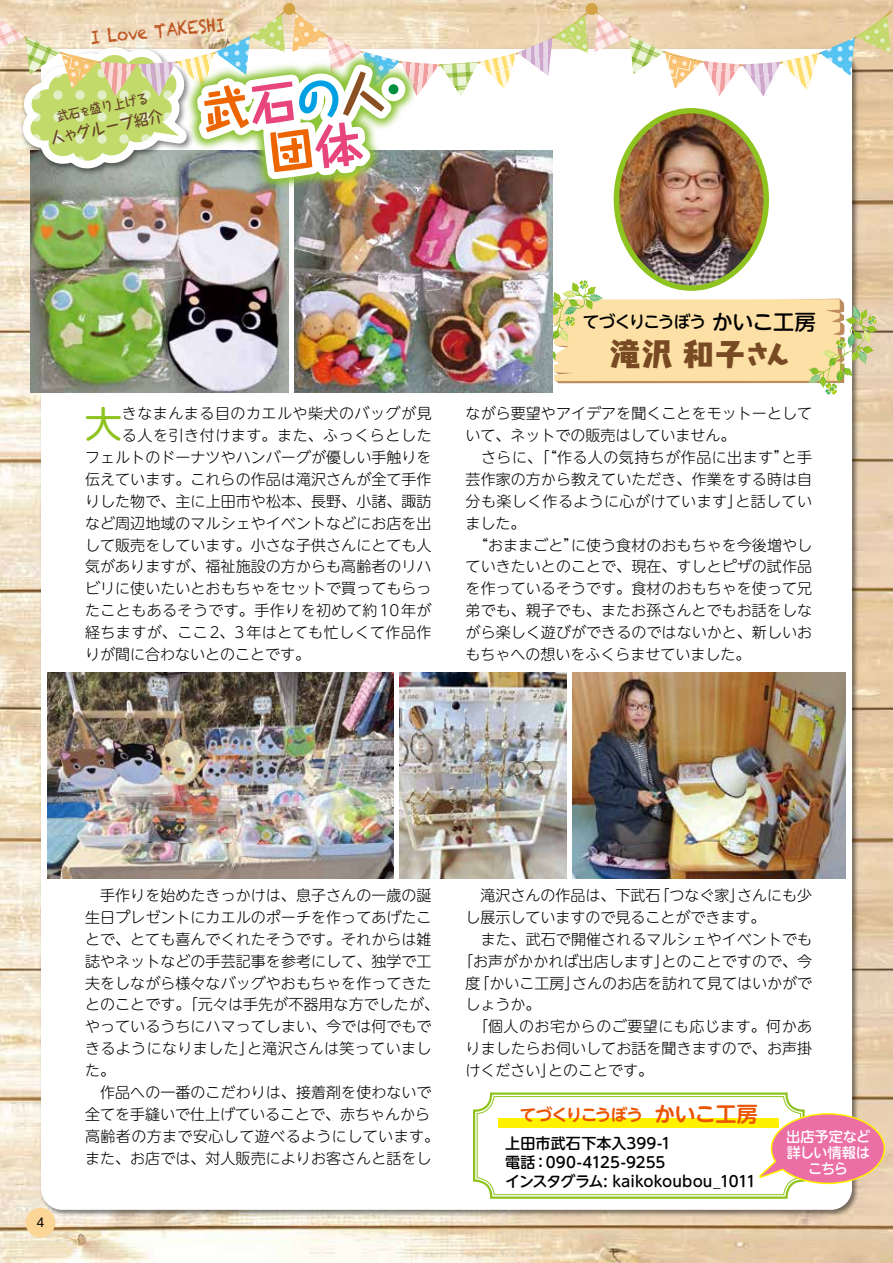
<style>
.page{position:relative;width:893px;height:1263px;background:#fff}
.page>*{position:absolute;margin:0;border:0;box-sizing:border-box;transform-origin:0 0}
.t1{font:700 47.55px/48.9px "Taka Hand Std";color:#ec6500;text-align:center}
.t2{font:36.9px "UD Shin M Go Pro";color:#8fc31f}
.t3{font:31.95px "Kurokane Std EB";color:#784a23}
.t4{font:18.45px "Chalkduster";color:#bd541e;scale:.83 1}
.t5{font:500 16.65px "UD Shin M Go Pro";letter-spacing:-.05em;color:#000}
.t6{font:700 16.5px "UD Shin M Go Pro De";letter-spacing:-.045em;color:#ea5504}
.t7{font:700 15.75px "Taka Hand Std De";color:#654328;scale:.93 1}
.t8{font:300 15px/21.9px "UD Shin M Go Pro";letter-spacing:.005em;color:#000}
.t9{font:300 15px "UD Shin M Go Pro";letter-spacing:.03em;color:#000}
.t10{font:500 15px/18.6px "UD Shin M Go Pro";letter-spacing:.005em;color:#000}
.t11{font:300 15px "UD Shin M Go Pro";letter-spacing:.035em;color:#000}
.t12{font:300 15px "UD Shin M Go Pro";letter-spacing:.04em;color:#000}
.t13{font:500 14.25px/16.2px "UD Shin M Go Pro";letter-spacing:-.02em;color:#fff;text-align:center}
.t14{font:700 12.9px "Taka Hand Std De";color:#654328;scale:.93 1}
.t15{font:12px "UD Shin Go Pro";color:#000}
.s1{font-size:10.05px}
.s2{font-size:12.9px}
.s3{color:#e8447d}
.s4{color:#00a0e2}
.s5{color:#8a5023}
.s6{color:#008f3d}
.s7{font-size:21.15px}
.s8{font-size:26.25px}
.s9{font-size:21px}
</style>
<div class="page">
<img style="left:0;top:0;width:893px;height:1263px">
<div style="left:41px;top:49px;width:811px;height:1161px;background:#fff;border-radius:21px"></div>
<svg style="left:524px;top:280px;width:353px;height:115px"></svg>
<img style="left:30px;top:194px;width:259px;height:198px">
<img style="left:294px;top:194px;width:258px;height:198px">
<img style="left:47px;top:672px;width:347px;height:206px">
<img style="left:399px;top:672px;width:168px;height:206px">
<img style="left:572px;top:672px;width:274px;height:206px">
<div style="left:586px;top:3px;width:12px;height:12px;background:#d3a243;border-radius:50%"></div>
<img style="left:120px;top:0;width:374px;height:10px">
<img style="left:0;top:10px;width:892px;height:184px">
<img style="left:616px;top:111px;width:150px;height:177px">
<div style="left:614px;top:108px;width:155px;height:183px;border:5px solid #8fc31f;border-radius:50%"></div>
<svg style="left:473px;top:1091px;width:413px;height:109px"></svg>
<div style="left:26px;top:1208px;width:29px;height:29px;background:#fcd697;border-radius:50%"></div>
<p class="t4" style="left:90px;top:27px;width:164px;rotate:-6deg">I Love TAKESHI</p>
<p class="t14" style="left:55px;top:107px;width:102px;rotate:-11deg">武石<span class="s1">を</span>盛り上げる</p>
<p class="t7" style="left:48px;top:127px;width:125px;rotate:-11deg">人<span class="s2">や</span>グループ紹介</p>
<h1 class="t1" style="left:199px;top:82px;width:218px;rotate:-6deg">武<span class="s3">石</span><span class="s4">の</span><span class="s5">人</span><span class="s6">・</span>団<span class="s3">体</span></h1>
<h2 class="t2" style="left:85px;top:394px;width:38px">大</h2>
<p class="t11" style="left:122px;top:401px;width:311px">きなまんまる目のカエルや柴犬のバッグが見</p>
<p class="t12" style="left:122px;top:423px;width:311px">る人を引き付けます。また、ふっくらとした</p>
<p class="t8" style="left:85px;top:445px;width:348px">フェルトのドーナツやハンバーグが優しい手触りを</p>
<p class="t8" style="left:85px;top:467px;width:348px">伝えています。これらの作品は滝沢さんが全て手作</p>
<p class="t8" style="left:85px;top:489px;width:348px">りした物で、主に上田市や松本、長野、小諸、諏訪</p>
<p class="t8" style="left:85px;top:511px;width:348px">など周辺地域のマルシェやイベントなどにお店を出</p>
<p class="t8" style="left:85px;top:533px;width:348px">して販売をしています。小さな子供さんにとても人</p>
<p class="t8" style="left:85px;top:555px;width:348px">気がありますが、福祉施設の方からも高齢者のリハ</p>
<p class="t8" style="left:85px;top:577px;width:348px">ビリに使いたいとおもちゃをセットで買ってもらっ</p>
<p class="t9" style="left:85px;top:598px;width:348px">たこともあるそうです。手作りを初めて約10年が</p>
<p class="t9" style="left:85px;top:620px;width:348px">経ちますが、ここ2、3年はとても忙しくて作品作</p>
<p class="t8" style="left:85px;top:643px;width:226px">りが間に合わないとのことです。</p>
<p class="t5" style="left:583px;top:308px;width:235px">てづくりこうぼう <span class="s7">かいこ工房</span></p>
<h3 class="t3" style="left:609px;top:330px;width:183px">滝沢 和子<span class="s8">さん</span></h3>
<p class="t8" style="left:466px;top:402px;width:348px">ながら要望やアイデアを聞くことをモットーとしていて、ネットでの販売はしていません。<br>　さらに、「“作る人の気持ちが作品に出ます”と手芸作家の方から教えていただき、作業をする時は自分も楽しく作るように心がけています」と話していました。<br>　“おままごと”に使う食材のおもちゃを今後増やしていきたいとのことで、現在、すしとピザの試作品を作っているそうです。食材のおもちゃを使って兄弟でも、親子でも、またお孫さんとでもお話をしながら楽しく遊びができるのではないかと、新しいおもちゃへの想いをふくらませていました。</p>
<p class="t15" style="left:36px;top:1213px;width:9px">4</p>
<p class="t8" style="left:85px;top:883px;width:356px">　手作りを始めたきっかけは、息子さんの一歳の誕生日プレゼントにカエルのポーチを作ってあげたことで、とても喜んでくれたそうです。それからは雑誌やネットなどの手芸記事を参考にして、独学で工夫をしながら様々なバッグやおもちゃを作ってきたとのことです。「元々は手先が不器用な方でしたが、やっているうちにハマってしまい、今では何でもできるようになりました」と滝沢さんは笑っていました。<br>　作品への一番のこだわりは、接着剤を使わないで全てを手縫いで仕上げていることで、赤ちゃんから高齢者の方まで安心して遊べるようにしています。また、お店では、対人販売によりお客さんと話をし</p>
<p class="t8" style="left:466px;top:883px;width:348px">　滝沢さんの作品は、下武石「つなぐ家」さんにも少</p>
<p class="t8" style="left:466px;top:905px;width:301px">し展示していますので見ることができます。</p>
<p class="t8" style="left:466px;top:927px;width:348px">　また、武石で開催されるマルシェやイベントでも</p>
<p class="t8" style="left:458px;top:949px;width:356px">「お声がかかれば出店します」とのことですので、今</p>
<p class="t8" style="left:466px;top:971px;width:348px">度「かいこ工房」さんのお店を訪れて見てはいかがで</p>
<p class="t8" style="left:466px;top:993px;width:76px">しょうか。</p>
<p class="t9" style="left:466px;top:1014px;width:348px">　「個人のお宅からのご要望にも応じます。何かあ</p>
<p class="t8" style="left:466px;top:1037px;width:348px">りましたらお伺いしてお話を聞きますので、お声掛</p>
<p class="t8" style="left:466px;top:1059px;width:189px">けください」とのことです。</p>
<p class="t6" style="left:520px;top:1101px;width:240px">てづくりこうぼう <span class="s9">かいこ工房</span></p>
<p class="t10" style="left:505px;top:1133px;width:252px">上田市武石下本入399-1<br>電話：090-4125-9255<br>インスタグラム: kaikokoubou_1011</p>
<p class="t13" style="left:786px;top:1127px;width:86px">出店予定など詳しい情報はこちら</p>
</div>
